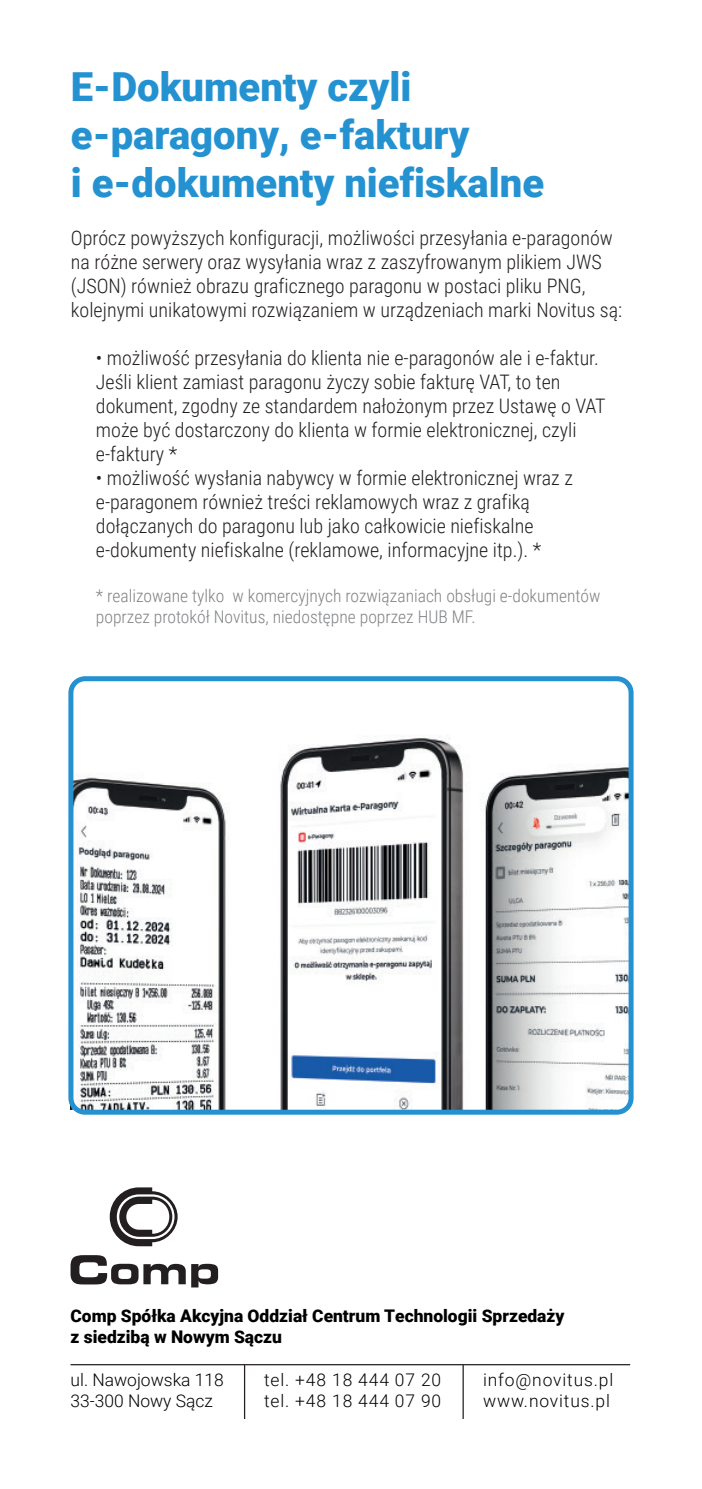
<style>
.page{position:relative;width:702px;height:1489px;background:#fff}
.page>*{position:absolute;margin:0;border:0;box-sizing:border-box;transform-origin:0 0}
.t1{font:900 40px/48px "Roboto";color:#2492d1}
.t2{font:300 20px/24px "Roboto Condensed";color:#231f20}
.t3{font:300 17.5px/21px "Roboto Condensed";color:#808285}
.t4{font:900 17.5px/21px "Roboto";color:#000001}
.t5{font:300 17.5px/21px "Roboto";letter-spacing:.05em;color:#000001}
.t6{font:300 17.5px/21px "Roboto";color:#000001}
</style>
<div class="page">
<hr style="left:244px;top:1364px;width:1px;height:54px;background:#231f20">
<hr style="left:462px;top:1364px;width:2px;height:54px;background:#231f20">
<hr style="left:70px;top:1363px;width:560px;height:2px;background:#231f20">
<svg style="left:70px;top:1187px;width:148px;height:100px"></svg>
<img style="left:74px;top:736px;width:553px;height:372px">
<div style="left:68px;top:676px;width:565px;height:438px;border:5px solid #2492d1;border-radius:14px"></div>
<h1 class="t1" style="left:71px;top:61px;width:475px">E-Dokumenty czyli e-paragony, e-faktury<br>i e-dokumenty niefiskalne</h1>
<p class="t2" style="left:71px;top:225px;width:552px">Oprócz powyższych konfiguracji, możliwości przesyłania e-paragonów na różne serwery oraz wysyłania wraz z zaszyfrowanym plikiem JWS (JSON) również obrazu graficznego paragonu w postaci pliku PNG, kolejnymi unikatowymi rozwiązaniem w urządzeniach marki Novitus są:</p>
<p class="t2" style="left:96px;top:345px;width:511px">• możliwość przesyłania do klienta nie e-paragonów ale i e-faktur.<br>Jeśli klient zamiast paragonu życzy sobie fakturę VAT, to ten dokument, zgodny ze standardem nałożonym przez Ustawę o VAT może być dostarczony do klienta w formie elektronicznej, czyli e-faktury *</p>
<p class="t2" style="left:96px;top:465px;width:478px">• możliwość wysłania nabywcy w formie elektronicznej wraz z e-paragonem również treści reklamowych wraz z grafiką dołączanych do paragonu lub jako całkowicie niefiskalne e-dokumenty niefiskalne (reklamowe, informacyjne itp.). *</p>
<p class="t3" style="left:96px;top:584px;width:506px">* realizowane tylko w komercyjnych rozwiązaniach obsługi e-dokumentów poprzez protokół Novitus, niedostępne poprzez HUB MF.</p>
<p class="t4" style="left:70px;top:1304px;width:495px">Comp Spółka Akcyjna Oddział Centrum Technologii Sprzedaży z siedzibą w Nowym Sączu</p>
<p class="t6" style="left:70px;top:1368px;width:155px">ul. Nawojowska 118<br>33-300 Nowy Sącz</p>
<p class="t5" style="left:264px;top:1368px;width:179px">tel. +48 18 444 07 20 tel. +48 18 444 07 90</p>
<p class="t5" style="left:483px;top:1368px;width:132px">info@novitus.pl www.novitus.pl</p>
</div>
